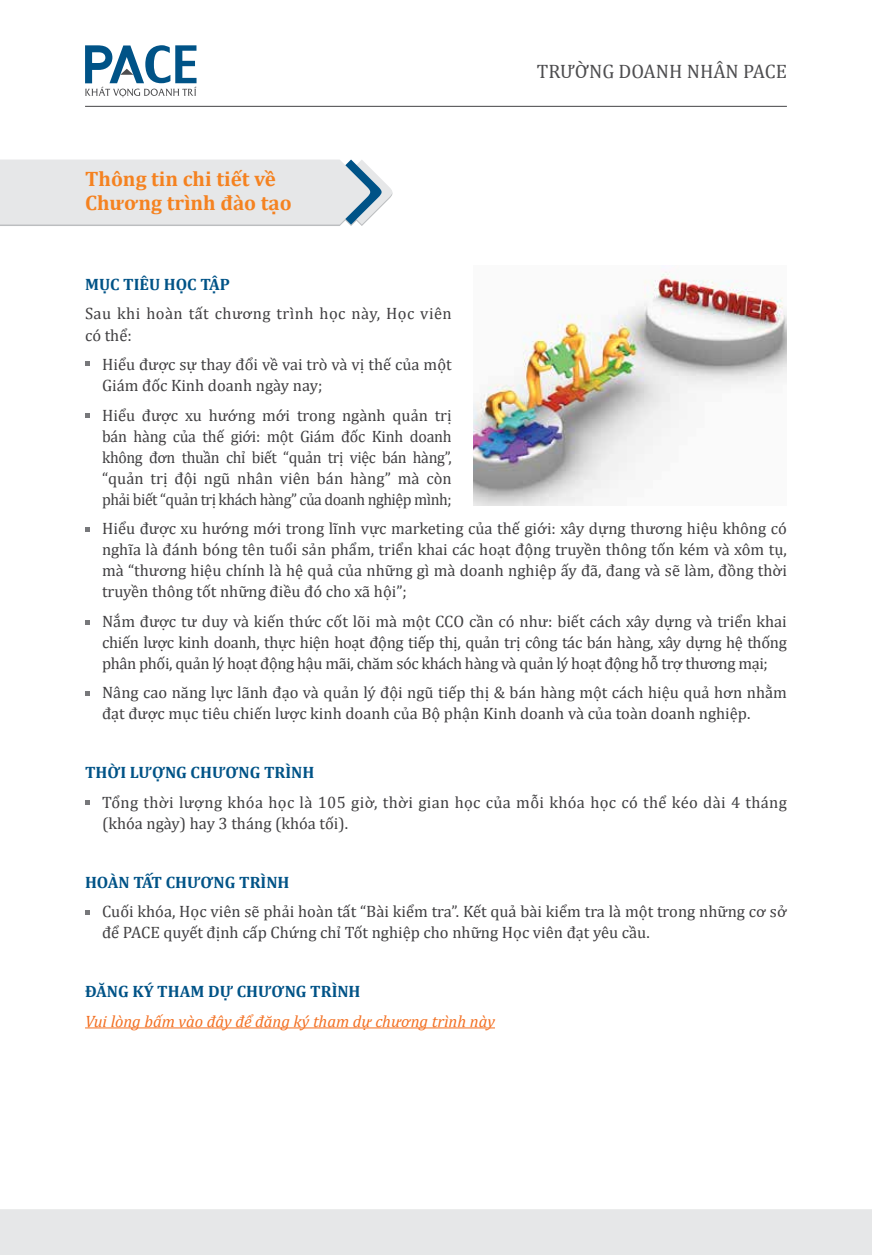
<style>
.page{position:relative;width:872px;height:1255px;background:#fff}
.page>*{position:absolute;margin:0;border:0;box-sizing:border-box;transform-origin:0 0}
.t1{font:700 21px/24px "Cambria";color:#f58220}
.t2{font:19.5px "Cambria";color:#4d4d4f}
.t3{font:16.5px/21px "Cambria";color:#414042}
.t4{font:16.5px/21px "Cambria";letter-spacing:.02em;color:#414042}
.t5{font:700 16.5px "Cambria";color:#005387}
.t6{font:16.5px/21px "Cambria";letter-spacing:.025em;color:#414042}
.t7{font:italic 16.5px "Cambria";color:#f36f21}
</style>
<div class="page">
<svg style="left:85px;top:45px;width:111px;height:52px"></svg>
<hr style="left:85px;top:106px;width:702px;height:1px;background:#4d4d4f">
<hr style="left:85px;top:1027px;width:410px;height:1px;background:#f36f21">
<img style="left:473px;top:270px;width:314px;height:235px">
<svg style="left:85px;top:361px;width:5px;height:5px"></svg>
<svg style="left:85px;top:413px;width:5px;height:5px"></svg>
<svg style="left:85px;top:527px;width:5px;height:5px"></svg>
<svg style="left:85px;top:620px;width:5px;height:5px"></svg>
<svg style="left:85px;top:691px;width:5px;height:5px"></svg>
<svg style="left:85px;top:800px;width:5px;height:5px"></svg>
<svg style="left:85px;top:910px;width:5px;height:4px"></svg>
<svg style="left:0;top:159px;width:393px;height:67px;background:#e0e3e5"></svg>
<div style="left:0;top:1209px;width:872px;height:45px;background:#e6e7e8"></div>
<p class="t1" style="left:85px;top:167px;width:208px">Thông tin chi tiết về<br>Chương trình đào tạo</p>
<p class="t2" style="left:537px;top:60px;width:251px">TRƯỜNG DOANH NHÂN PACE</p>
<p class="t5" style="left:85px;top:273px;width:146px">MỤC TIÊU HỌC TẬP</p>
<p class="t6" style="left:85px;top:303px;width:368px">Sau khi hoàn tất chương trình học này, Học viên có thể:</p>
<p class="t3" style="left:102px;top:354px;width:351px">Hiểu được sự thay đổi về vai trò và vị thế của một<br>Giám đốc Kinh doanh ngày nay;</p>
<p class="t3" style="left:102px;top:404px;width:351px;text-align:justify">Hiểu được xu hướng mới trong ngành quản trị bán hàng của thế giới: một Giám đốc Kinh doanh không đơn thuần chỉ biết “quản trị việc bán hàng”, “quản trị đội ngũ nhân viên bán hàng” mà còn phải biết “quản trị khách hàng” của doanh nghiệp mình;</p>
<p class="t3" style="left:102px;top:518px;width:686px;text-align:justify">Hiểu được xu hướng mới trong lĩnh vực marketing của thế giới: xây dựng thương hiệu không có nghĩa là đánh bóng tên tuổi sản phẩm, triển khai các hoạt động truyền thông tốn kém và xôm tụ, mà “thương hiệu chính là hệ quả của những gì mà doanh nghiệp ấy đã, đang và sẽ làm, đồng thời truyền thông tốt những điều đó cho xã hội”;</p>
<p class="t3" style="left:102px;top:610px;width:686px;text-align:justify">Nắm được tư duy và kiến thức cốt lõi mà một CCO cần có như: biết cách xây dựng và triển khai chiến lược kinh doanh, thực hiện hoạt động tiếp thị, quản trị công tác bán hàng, xây dựng hệ thống phân phối, quản lý hoạt động hậu mãi, chăm sóc khách hàng và quản lý hoạt động hỗ trợ thương mại;</p>
<p class="t3" style="left:102px;top:682px;width:686px">Nâng cao năng lực lãnh đạo và quản lý đội ngũ tiếp thị &amp; bán hàng một cách hiệu quả hơn nhằm đạt được mục tiêu chiến lược kinh doanh của Bộ phận Kinh doanh và của toàn doanh nghiệp.</p>
<p class="t5" style="left:85px;top:761px;width:231px">THỜI LƯỢNG CHƯƠNG TRÌNH</p>
<p class="t4" style="left:102px;top:791px;width:686px">Tổng thời lượng khóa học là 105 giờ, thời gian học của mỗi khóa học có thể kéo dài 4 tháng (khóa ngày) hay 3 tháng (khóa tối).</p>
<p class="t5" style="left:85px;top:870px;width:206px">HOÀN TẤT CHƯƠNG TRÌNH</p>
<p class="t3" style="left:102px;top:901px;width:686px">Cuối khóa, Học viên sẽ phải hoàn tất “Bài kiểm tra”. Kết quả bài kiểm tra là một trong những cơ sở để PACE quyết định cấp Chứng chỉ Tốt nghiệp cho những Học viên đạt yêu cầu.</p>
<p class="t5" style="left:85px;top:980px;width:277px">ĐĂNG KÝ THAM DỰ CHƯƠNG TRÌNH</p>
<p class="t7" style="left:85px;top:1009px;width:411px">Vui lòng bấm vào đây để đăng ký tham dự chương trình này</p>
</div>
